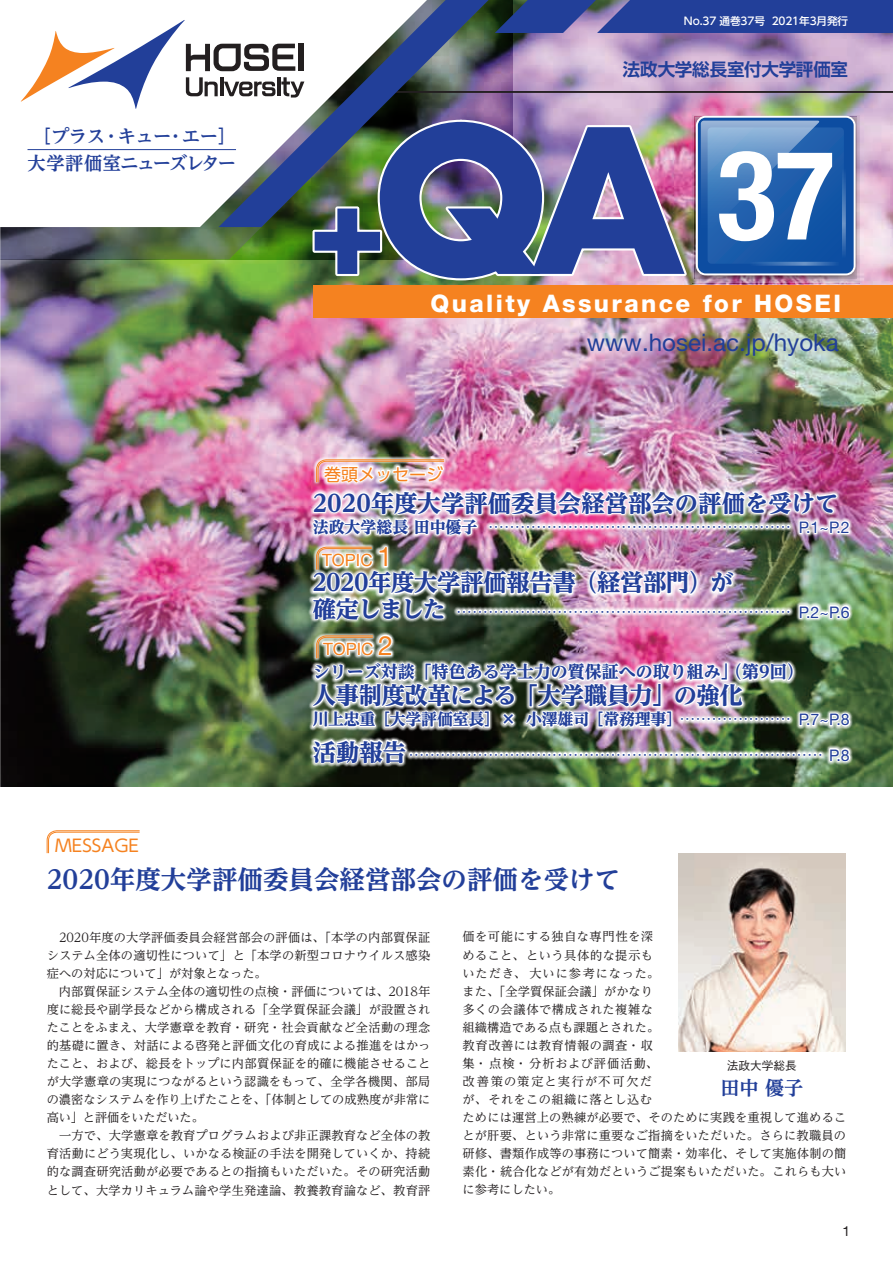
<style>
.page{position:relative;width:893px;height:1263px;background:#fff}
.page>*{position:absolute;margin:0;border:0;box-sizing:border-box;transform-origin:0 0}
.t1{font:700 condensed 124.8px "Helvetica Neue LT Std";color:#fff}
.t2{font:700 expanded 25.5px "UD Reimin Pr 6";color:#223f99}
.t3{font:800 24.15px "Helvetica Neue LT Std";letter-spacing:.1em;color:#fff}
.t4{font:24.15px "Helvetica Neue LT Std";color:#223f99}
.t5{font:800 23.4px "UD Reimin Pr 6";letter-spacing:-.015em;color:#223f99}
.t6{font:700 19.2px "UD Reimin Pr 6";color:#223f99}
.t7{font:700 18.3px "UD Reimin Pro";letter-spacing:-.075em;color:#223f99}
.t8{font:700 18.3px "UD Reimin Pro";letter-spacing:-.025em;color:#223f99}
.t9{font:700 17.55px "Shin Go Pro De";letter-spacing:-.01em;color:#223f99}
.t10{font:800 16.95px "UD Reimin Pr 6";color:#223f99}
.t11{font:16.95px "UD Shin Go Pr 6";color:#f58220}
.t12{font:16.95px "Helvetica Neue LT Std";color:#f58220}
.t13{font:300 15.9px "UD Reimin Pr 6";color:#223f99}
.t14{font:800 15.9px "UD Reimin Pr 6";letter-spacing:-.015em;color:#223f99}
.t15{font:13.8px "Helvetica Neue LT Std";color:#231f20}
.t16{font:12.15px/18px "UD Reimin Pr 6";letter-spacing:.01em;color:#231f20}
.t17{font:500 11.7px "Gothic BBB Pr 6";color:#231f20}
.t18{font:500 10.65px "UD Shin Go Pr 6";letter-spacing:-.015em;color:#fff}
.s1{font-weight:800}
.s2{font-family:"Helvetica Neue LT Std";font-weight:400}
.s3{font-size:26.55px}
.s4{font-weight:800;font-size:23.4px}
.s5{font-weight:300}
</style>
<div class="page">
<img style="left:0;top:33px;width:893px;height:753px">
<svg style="left:0;top:0;width:512px;height:259px;background:#53644e"></svg>
<hr style="left:370px;top:91px;width:523px;height:2px;background:#231f20">
<svg style="left:0;top:0;width:219px;height:227px"></svg>
<svg style="left:219px;top:0;width:269px;height:227px"></svg>
<svg style="left:495px;top:0;width:398px;height:33px;background:#2b4494"></svg>
<hr style="left:28px;top:149px;width:208px;height:1px;background:#223f99">
<svg style="left:21px;top:20px;width:283px;height:89px"></svg>
<img style="left:310px;top:118px;width:381px;height:165px">
<img style="left:692px;top:116px;width:167px;height:167px">
<svg style="left:695px;top:117px;width:161px;height:161px"></svg>
<svg style="left:696px;top:116px;width:160px;height:159px"></svg>
<div style="left:698px;top:118px;width:156px;height:155px;background:#0d4da1;border-radius:8px"></div>
<svg style="left:701px;top:121px;width:145px;height:145px"></svg>
<div style="left:314px;top:286px;width:579px;height:32px;background:#f58220"></div>
<svg style="left:46px;top:830px;width:94px;height:24px"></svg>
<img style="left:310px;top:459px;width:541px;height:314px">
<img style="left:679px;top:853px;width:166px;height:198px">
<p class="t18" style="left:684px;top:13px;width:166px">No.37 通巻37号 2021年3月発行</p>
<h3 class="t8" style="left:33px;top:121px;width:204px">［プラス・キュー・エー］</h3>
<h3 class="t7" style="left:28px;top:148px;width:210px">大学評価室ニューズレター</h3>
<h3 class="t11" style="left:55px;top:831px;width:85px">MESSAGE</h3>
<h3 class="t9" style="left:623px;top:54px;width:227px">法政大学総長室付大学評価室</h3>
<h1 class="t1" style="left:717px;top:120px;width:120px">37</h1>
<h3 class="t3" style="left:430px;top:289px;width:412px">Quality Assurance for HOSEI</h3>
<h3 class="t4" style="left:587px;top:328px;width:253px">www.hosei.ac.jp/hyoka</h3>
<h3 class="t11" style="left:324px;top:460px;width:121px">巻頭メッセージ</h3>
<h3 class="t5" style="left:313px;top:483px;width:527px">2020年度大学評価委員会経営部会の評価を受けて</h3>
<h3 class="t13" style="left:313px;top:514px;width:538px"><span class="s1">法政大学総長 田中優子</span>… ………………………………………………… <span class="s2">P.1~P.2</span></h3>
<h3 class="t12" style="left:322px;top:550px;width:71px">TOPIC <span class="s3">1</span></h3>
<h3 class="t5" style="left:312px;top:563px;width:423px">2020年度大学評価報告書（経営部門）が</h3>
<h3 class="t13" style="left:313px;top:599px;width:539px"><span class="s4">確定しました</span>… ……………………………………………………… <span class="s2">P.2~P.6</span></h3>
<h3 class="t12" style="left:323px;top:638px;width:71px">TOPIC <span class="s3">2</span></h3>
<h3 class="t10" style="left:313px;top:658px;width:493px">シリーズ対談「特色ある学士力の質保証への取り組み」（第9回）</h3>
<h3 class="t5" style="left:313px;top:676px;width:432px">人事制度改革による「大学職員力」の強化</h3>
<h3 class="t14" style="left:313px;top:706px;width:539px">川上忠重［大学評価室長］× 小澤雄司［常務理事］<span class="s5">……………………</span> <span class="s2">P.7~P.8</span></h3>
<h3 class="t13" style="left:313px;top:741px;width:538px"><span class="s4">活動報告</span>……………………………………………………………………… <span class="s2">P.8</span></h3>
<h2 class="t2" style="left:47px;top:858px;width:575px">2020年度大学評価委員会経営部会の評価を受けて</h2>
<p class="t16" style="left:47px;top:927px;width:385px">　2020年度の大学評価委員会経営部会の評価は、「本学の内部質保証システム全体の適切性について」と「本学の新型コロナウイルス感染症への対応について」が対象となった。<br>　内部質保証システム全体の適切性の点検・評価については、2018年度に総長や副学長などから構成される「全学質保証会議」が設置されたことをふまえ、大学憲章を教育・研究・社会貢献など全活動の理念的基礎に置き、対話による啓発と評価文化の育成による推進をはかったこと、および、総長をトップに内部質保証を的確に機能させることが大学憲章の実現につながるという認識をもって、全学各機関、部局の濃密なシステムを作り上げたことを、「体制としての成熟度が非常に高い」と評価をいただいた。<br>　一方で、大学憲章を教育プログラムおよび非正課教育など全体の教育活動にどう実現化し、いかなる検証の手法を開発していくか、持続的な調査研究活動が必要であるとの指摘もいただいた。その研究活動として、大学カリキュラム論や学生発達論、教養教育論など、教育評</p>
<p class="t16" style="left:463px;top:927px;width:385px">価を可能にする独自な専門性を深<br>めること、という具体的な提示も<br>いただき、大いに参考になった。<br>また、「全学質保証会議」がかなり<br>多くの会議体で構成された複雑な<br>組織構造である点も課題とされた。<br>教育改善には教育情報の調査・収<br>集・点検・分析および評価活動、<br>改善策の策定と実行が不可欠だ<br>が、それをこの組織に落とし込む<br>ためには運営上の熟練が必要で、そのために実践を重視して進めることが肝要、という非常に重要なご指摘をいただいた。さらに教職員の研修、書類作成等の事務について簡素・効率化、そして実施体制の簡素化・統合化などが有効だというご提案もいただいた。これらも大いに参考にしたい。</p>
<p class="t17" style="left:727px;top:1056px;width:72px">法政大学総長</p>
<h3 class="t6" style="left:720px;top:1072px;width:84px">田中 優子</h3>
<p class="t15" style="left:842px;top:1223px;width:9px">1</p>
</div>
